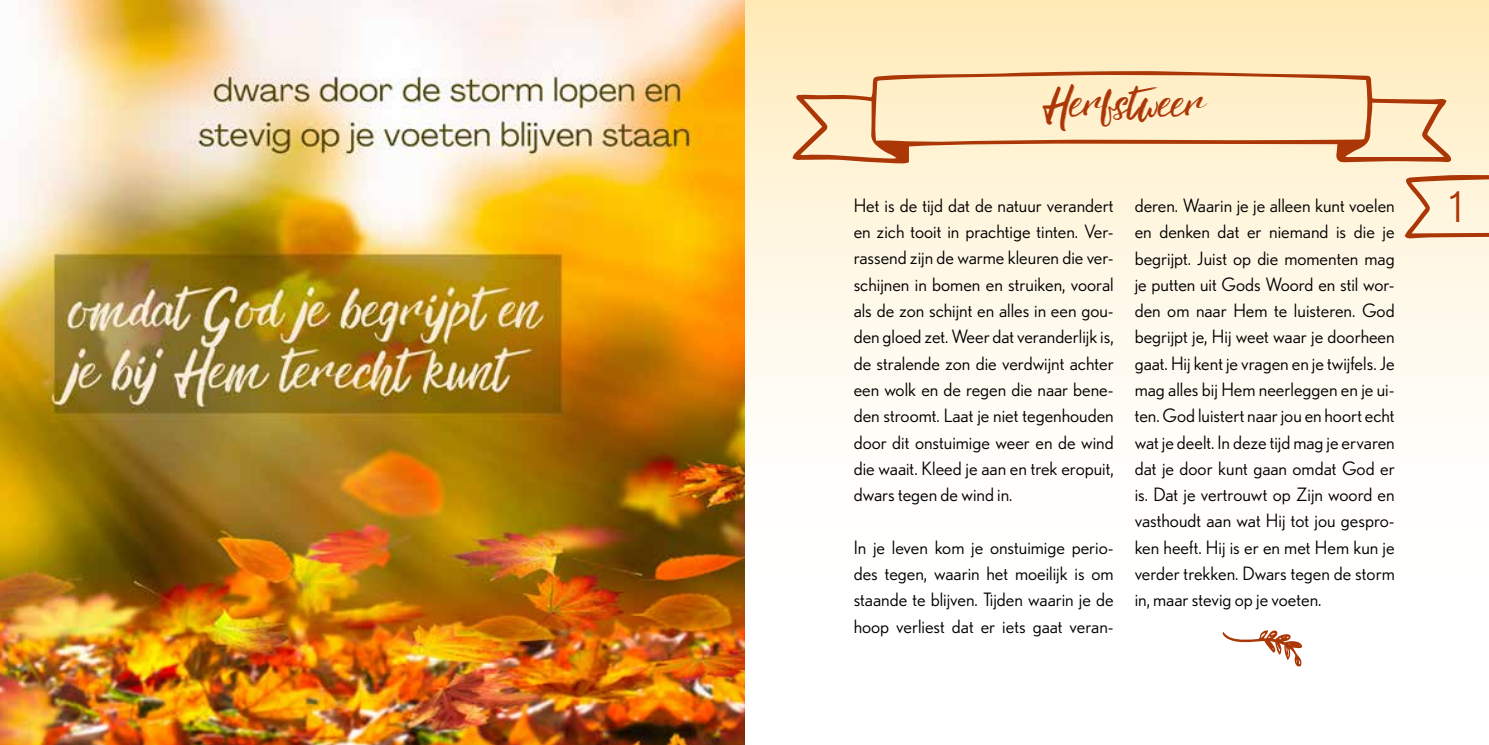
<style>
.page{position:relative;width:1489px;height:745px;background:#fff}
.page>*{position:absolute;margin:0;border:0;box-sizing:border-box;transform-origin:0 0}
.t1{font:42px "Nobel";color:#ac3706}
.t2{font:36.75px "Rebel";color:#ac3706}
.t3{font:18.38px/26.2px "Nobel";color:#000;text-align:justify}
</style>
<div class="page">
<div style="left:0;top:0;width:1488px;height:744px;background:linear-gradient(to bottom,#ffeec3,#fff)"></div>
<svg style="left:792px;top:71px;width:659px;height:92px;background:#f5dab5"></svg>
<svg style="left:1404px;top:175px;width:84px;height:63px;background:#eed0b3"></svg>
<img style="left:0;top:0;width:744px;height:744px">
<svg style="left:1220px;top:629px;width:82px;height:38px"></svg>
<h2 class="t2" style="left:1042px;top:77px;width:164px">Herfstweer</h2>
<p class="t3" style="left:853px;top:192px;width:261px">Het is de tijd dat de natuur verandert en zich tooit in prachtige tinten. Ver&shy;rassend zijn de warme kleuren die ver&shy;schijnen in bomen en struiken, vooral als de zon schijnt en alles in een gou&shy;den gloed zet. Weer dat veranderlijk is, de stralende zon die verdwijnt achter een wolk en de regen die naar bene&shy;den stroomt. Laat je niet tegenhouden door dit onstuimige weer en de wind die waait. Kleed je aan en trek eropuit, dwars tegen de wind in.</p>
<p class="t3" style="left:853px;top:533px;width:261px">In je leven kom je onstuimige perio&shy;des tegen, waarin het moeilijk is om staande te blijven. Tijden waarin je de hoop verliest dat er iets gaat veran-</p>
<p class="t3" style="left:1134px;top:192px;width:261px">deren. Waarin je je alleen kunt voelen en denken dat er niemand is die je begrijpt. Juist op die momenten mag je putten uit Gods Woord en stil wor&shy;den om naar Hem te luisteren. God begrijpt je, Hij weet waar je doorheen gaat. Hij kent je vragen en je twijfels. Je mag alles bij Hem neerleggen en je ui&shy;ten. God luistert naar jou en hoort echt wat je deelt. In deze tijd mag je ervaren dat je door kunt gaan omdat God er is. Dat je vertrouwt op Zijn woord en vasthoudt aan wat Hij tot jou gespro&shy;ken heeft. Hij is er en met Hem kun je verder trekken. Dwars tegen de storm in, maar stevig op je voeten.</p>
<h1 class="t1" style="left:1449px;top:183px;width:14px">1</h1>
</div>
